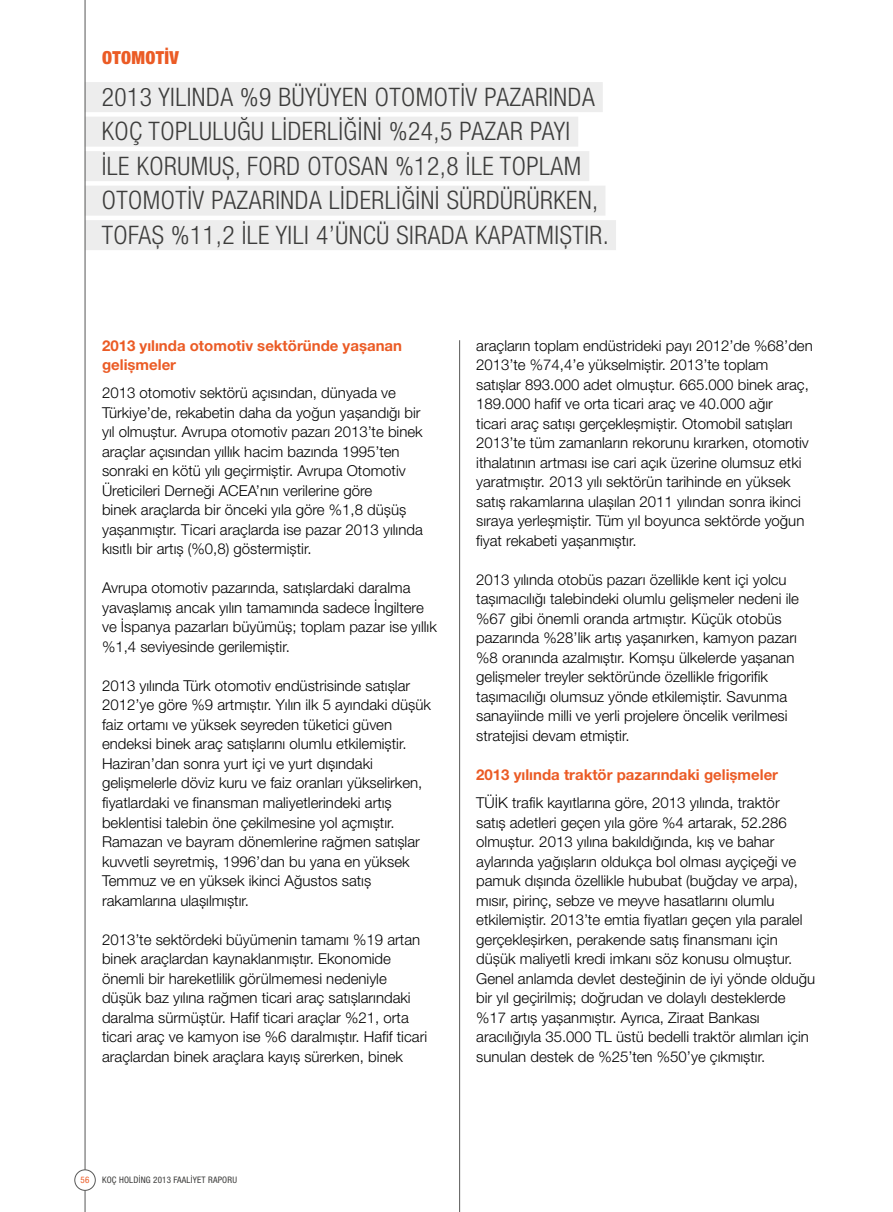
<style>
.page{position:relative;width:893px;height:1212px;background:#fff}
.page>*{position:absolute;margin:0;border:0;box-sizing:border-box;transform-origin:0 0}
.t1{font:300 condensed 25.5px/34.5px "Helvetica Neue LT Pro";letter-spacing:.02em;color:#3c3c3b}
.t2{font:900 condensed 18px "Helvetica Neue LT Pro";letter-spacing:.02em;color:#eb5b25}
.t3{font:300 15px/19.5px "Helvetica Neue LT Pro";color:#000}
.t4{font:700 15px/19.5px "Helvetica Neue LT Pro";color:#eb5b25}
.t5{font:condensed 9px "Helvetica Neue LT Pro";letter-spacing:.02em;color:#3c3c3b}
.t6{font:condensed 9px "Helvetica Neue LT Pro";color:#eb5b25}
</style>
<div class="page">
<div style="left:85px;top:82px;width:518px;height:30px;background:#ededed"></div>
<div style="left:85px;top:117px;width:493px;height:30px;background:#ededed"></div>
<div style="left:85px;top:151px;width:504px;height:30px;background:#ededed"></div>
<div style="left:85px;top:186px;width:520px;height:30px;background:#ededed"></div>
<div style="left:85px;top:220px;width:531px;height:30px;background:#ededed"></div>
<hr style="left:459px;top:340px;width:1px;height:872px;background:#575756">
<hr style="left:85px;top:0;width:1px;height:1212px;background:#575756">
<div style="left:75px;top:1170px;width:20px;height:20px;background:#fff;border-radius:50%"></div>
<div style="left:74px;top:1169px;width:22px;height:22px;border:1px solid #575756;border-radius:50%"></div>
<p class="t2" style="left:102px;top:46px;width:78px">OTOMOTİV</p>
<h1 class="t1" style="left:102px;top:79px;width:509px">2013 YILINDA %9 BÜYÜYEN OTOMOTIV PAZARINDA KOÇ TOPLULUĞU LIDERLIĞINI %24,5 PAZAR PAYI<br>ILE KORUMUŞ, FORD OTOSAN %12,8 ILE TOPLAM OTOMOTIV PAZARINDA LIDERLIĞINI SÜRDÜRÜRKEN, TOFAŞ %11,2 ILE YILI 4’ÜNCÜ SIRADA KAPATMIŞTIR.</h1>
<p class="t4" style="left:102px;top:335px;width:301px">2013 yılında otomotiv sektöründe yaşanan gelişmeler</p>
<p class="t3" style="left:102px;top:383px;width:322px">2013 otomotiv sektörü açısından, dünyada ve Türkiye’de, rekabetin daha da yoğun yaşandığı bir yıl olmuştur. Avrupa otomotiv pazarı 2013’te binek araçlar açısından yıllık hacim bazında 1995’ten sonraki en kötü yılı geçirmiştir. Avrupa Otomotiv Üreticileri Derneği ACEA’nın verilerine göre<br>binek araçlarda bir önceki yıla göre %1,8 düşüş yaşanmıştır. Ticari araçlarda ise pazar 2013 yılında kısıtlı bir artış (%0,8) göstermiştir.</p>
<p class="t3" style="left:102px;top:578px;width:336px">Avrupa otomotiv pazarında, satışlardaki daralma yavaşlamış ancak yılın tamamında sadece İngiltere ve İspanya pazarları büyümüş; toplam pazar ise yıllık %1,4 seviyesinde gerilemiştir.</p>
<p class="t3" style="left:102px;top:675px;width:330px">2013 yılında Türk otomotiv endüstrisinde satışlar 2012’ye göre %9 artmıştır. Yılın ilk 5 ayındaki düşük faiz ortamı ve yüksek seyreden tüketici güven endeksi binek araç satışlarını olumlu etkilemiştir.<br>Haziran’dan sonra yurt içi ve yurt dışındaki gelişmelerle döviz kuru ve faiz oranları yükselirken, fiyatlardaki ve finansman maliyetlerindeki artış beklentisi talebin öne çekilmesine yol açmıştır.<br>Ramazan ve bayram dönemlerine rağmen satışlar kuvvetli seyretmiş, 1996’dan bu yana en yüksek Temmuz ve en yüksek ikinci Ağustos satış rakamlarına ulaşılmıştır.</p>
<p class="t3" style="left:102px;top:929px;width:327px">2013’te sektördeki büyümenin tamamı %19 artan binek araçlardan kaynaklanmıştır. Ekonomide önemli bir hareketlilik görülmemesi nedeniyle düşük baz yılına rağmen ticari araç satışlarındaki daralma sürmüştür. Hafif ticari araçlar %21, orta ticari araç ve kamyon ise %6 daralmıştır. Hafif ticari araçlardan binek araçlara kayış sürerken, binek</p>
<p class="t3" style="left:476px;top:335px;width:338px">araçların toplam endüstrideki payı 2012’de %68’den 2013’te %74,4’e yükselmiştir. 2013’te toplam satışlar 893.000 adet olmuştur. 665.000 binek araç, 189.000 hafif ve orta ticari araç ve 40.000 ağır<br>ticari araç satışı gerçekleşmiştir. Otomobil satışları 2013’te tüm zamanların rekorunu kırarken, otomotiv ithalatının artması ise cari açık üzerine olumsuz etki yaratmıştır. 2013 yılı sektörün tarihinde en yüksek satış rakamlarına ulaşılan 2011 yılından sonra ikinci sıraya yerleşmiştir. Tüm yıl boyunca sektörde yoğun fiyat rekabeti yaşanmıştır.</p>
<p class="t3" style="left:476px;top:569px;width:324px">2013 yılında otobüs pazarı özellikle kent içi yolcu taşımacılığı talebindeki olumlu gelişmeler nedeni ile %67 gibi önemli oranda artmıştır. Küçük otobüs pazarında %28’lik artış yaşanırken, kamyon pazarı %8 oranında azalmıştır. Komşu ülkelerde yaşanan gelişmeler treyler sektöründe özellikle frigorifik taşımacılığı olumsuz yönde etkilemiştir. Savunma sanayiinde milli ve yerli projelere öncelik verilmesi stratejisi devam etmiştir.</p>
<p class="t4" style="left:476px;top:764px;width:303px">2013 yılında traktör pazarındaki gelişmeler</p>
<p class="t3" style="left:476px;top:792px;width:340px">TÜİK trafik kayıtlarına göre, 2013 yılında, traktör<br>satış adetleri geçen yıla göre %4 artarak, 52.286 olmuştur. 2013 yılına bakıldığında, kış ve bahar aylarında yağışların oldukça bol olması ayçiçeği ve pamuk dışında özellikle hububat (buğday ve arpa), mısır, pirinç, sebze ve meyve hasatlarını olumlu etkilemiştir. 2013’te emtia fiyatları geçen yıla paralel gerçekleşirken, perakende satış finansmanı için düşük maliyetli kredi imkanı söz konusu olmuştur.<br>Genel anlamda devlet desteğinin de iyi yönde olduğu bir yıl geçirilmiş; doğrudan ve dolaylı desteklerde %17 artış yaşanmıştır. Ayrıca, Ziraat Bankası aracılığıyla 35.000 TL üstü bedelli traktör alımları için sunulan destek de %25’ten %50’ye çıkmıştır.</p>
<p class="t6" style="left:81px;top:1175px;width:10px">56</p>
<p class="t5" style="left:102px;top:1175px;width:137px">KOÇ HOLDİNG 2013 FAALİYET RAPORU</p>
</div>
